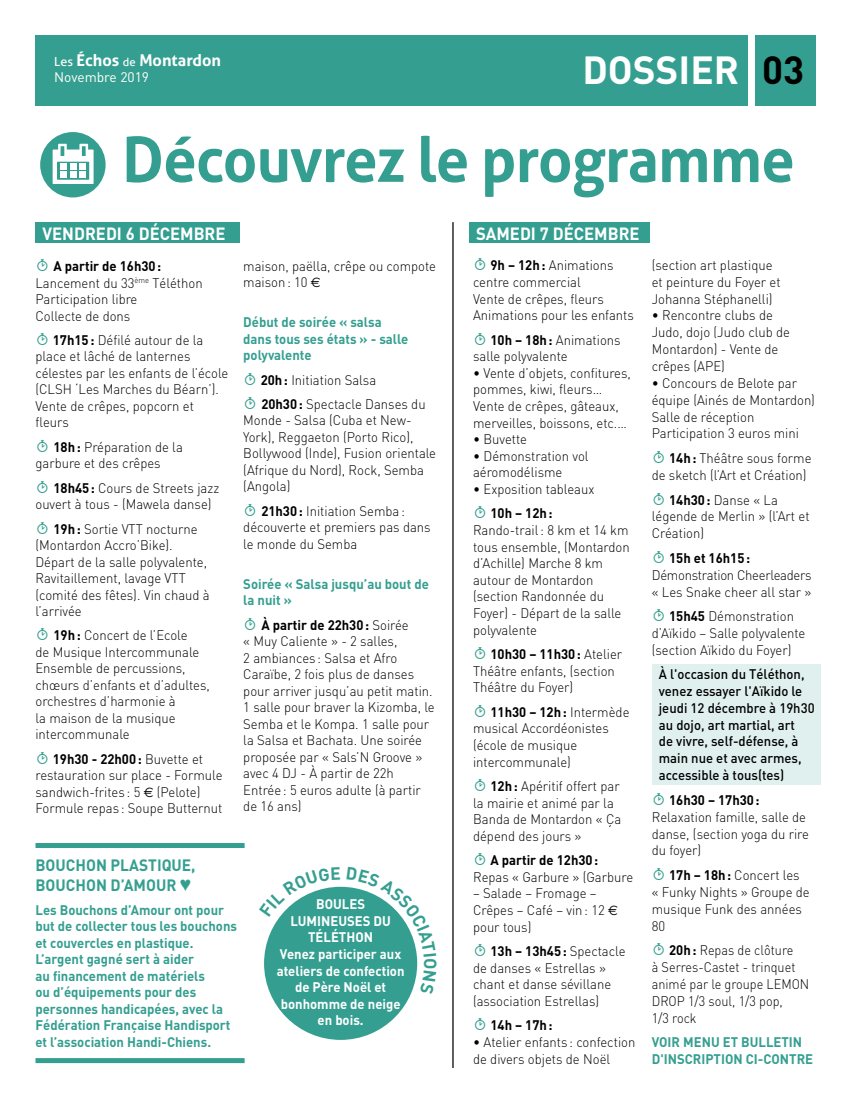
<style>
.page{position:relative;width:851px;height:1099px;background:#fff}
.page>*{position:absolute;margin:0;border:0;box-sizing:border-box;transform-origin:0 0}
.t1{font:700 62.5px "Aller";letter-spacing:-.01em;color:#349f90;scale:.95 1}
.t2{font:700 38.75px "DIN";color:#fff}
.t3{font:700 17.5px "DIN";color:#fff;scale:.95 1}
.t4{font:700 16.25px/19.5px "DIN";color:#349f90;scale:.95 1}
.t5{font:700 16.25px "Aller";color:#fff}
.t6{font:300 13.75px/16.5px "DIN";color:#000;scale:.95 1}
.t7{font:700 13.75px/16.5px "DIN";color:#349f90;scale:.95 1}
.t8{font:500 13.75px/16.9px "DIN";color:#000;scale:.95 1}
.t9{font:700 13.75px/16.5px "DIN";color:#fff;text-align:center;scale:.95 1}
.t10{font:300 13.75px/16.9px "DIN";color:#000;scale:.92 1}
.t11{font:700 13.75px "DIN";color:#000;scale:.95 1}
.t12{font:300 13.75px/16.9px "DIN";letter-spacing:-.02em;color:#000;scale:.95 1}
.t13{font:13.75px "DIN";color:#fff}
.s1{font-weight:400;font-size:12.5px}
.s2{font-weight:400;font-size:11.25px}
.s3{color:#000}
.s4{font-weight:700}
.s5{font-family:"Euro Sans";font-weight:400}
</style>
<div class="page">
<div style="left:651px;top:664px;width:169px;height:120px;background:#e0f0ee"></div>
<div style="left:35px;top:35px;width:713px;height:71px;background:#349f90"></div>
<div style="left:755px;top:35px;width:60px;height:71px;background:#349f90"></div>
<div style="left:264px;top:886px;width:153px;height:153px;background:#349f90;border-radius:50%"></div>
<div style="left:40px;top:132px;width:66px;height:65px;background:#349f90;border-radius:50%"></div>
<svg style="left:53px;top:144px;width:40px;height:40px"></svg>
<div style="left:35px;top:222px;width:205px;height:20px;background:#349f90"></div>
<div style="left:469px;top:222px;width:180px;height:20px;background:#349f90"></div>
<div style="left:35px;top:843px;width:209px;height:5px;background:#349f90"></div>
<div style="left:35px;top:1058px;width:209px;height:5px;background:#349f90"></div>
<hr style="left:452px;top:222px;width:1px;height:845px;background:#000">
<svg style="left:279px;top:886px;width:61px;height:31px"></svg>
<svg style="left:346px;top:886px;width:72px;height:108px"></svg>
<p class="t5" style="left:54px;top:50px;width:168px"><span class="s1">Les</span> Échos <span class="s2">de</span> Montardon</p>
<p class="t13" style="left:54px;top:69px;width:96px">Novembre 2019</p>
<h2 class="t2" style="left:582px;top:44px;width:223px">DOSSIER <span class="s3">03</span></h2>
<h1 class="t1" style="left:122px;top:121px;width:709px">Découvrez le programme</h1>
<p class="t3" style="left:43px;top:222px;width:194px">VENDREDI 6 DÉCEMBRE</p>
<p class="t3" style="left:476px;top:222px;width:174px">SAMEDI 7 DÉCEMBRE</p>
<p class="t6" style="left:35px;top:258px;width:177px;text-indent:18px"><span class="s4">A partir de 16h30:<br></span>Lancement du 33<sup>ème</sup> Téléthon<br>Participation libre<br>Collecte de dons</p>
<p class="t6" style="left:35px;top:331px;width:204px;text-indent:17px"><span class="s4">17h15:</span> Défilé autour de la place et lâché de lanternes célestes par les enfants de l’école (CLSH ‘Les Marches du Béarn’).<br>Vente de crêpes, popcorn et fleurs</p>
<p class="t6" style="left:35px;top:438px;width:157px;text-indent:18px"><span class="s4">18h:</span> Préparation de la garbure et des crêpes</p>
<p class="t6" style="left:35px;top:479px;width:195px;text-indent:18px"><span class="s4">18h45:</span> Cours de Streets jazz ouvert à tous - (Mawela danse)</p>
<p class="t6" style="left:35px;top:520px;width:185px;text-indent:18px"><span class="s4">19h:</span> Sortie VTT nocturne (Montardon Accro’Bike).<br>Départ de la salle polyvalente,<br>Ravitaillement, lavage VTT (comité des fêtes). Vin chaud à l’arrivée</p>
<p class="t6" style="left:35px;top:627px;width:185px;text-indent:18px"><span class="s4">19h:</span> Concert de l’Ecole<br>de Musique Intercommunale<br>Ensemble de percussions, chœurs d’enfants et d’adultes, orchestres d’harmonie à<br>la maison de la musique intercommunale</p>
<p class="t6" style="left:35px;top:750px;width:198px;text-indent:17px"><span class="s4">19h30 - 22h00:</span> Buvette et restauration sur place - Formule sandwich-frites : 5 <span class="s5">€</span> (Pelote)<br>Formule repas : Soupe Butternut</p>
<p class="t6" style="left:243px;top:257px;width:204px">maison, paëlla, crêpe ou compote maison: 10 <span class="s5">€</span></p>
<p class="t7" style="left:243px;top:313px;width:175px">Début de soirée « salsa dans tous ses états » - salle polyvalente</p>
<p class="t6" style="left:261px;top:367px;width:175px;line-height:24.4px"><span class="s4">20h:</span> Initiation Salsa<br><span class="s4">20h30:</span> Spectacle Danses du</p>
<p class="t6" style="left:243px;top:412px;width:204px">Monde - Salsa (Cuba et New-<br>York), Reggaeton (Porto Rico),<br>Bollywood (Inde), Fusion orientale (Afrique du Nord), Rock, Semba (Angola)</p>
<p class="t6" style="left:243px;top:502px;width:199px;text-indent:18px"><span class="s4">21h30:</span> Initiation Semba: découverte et premiers pas dans le monde du Semba</p>
<p class="t7" style="left:243px;top:575px;width:197px">Soirée « Salsa jusqu’au bout de la nuit »</p>
<p class="t6" style="left:243px;top:616px;width:203px;text-indent:18px"><span class="s4">À partir de 22h30:</span> Soirée<br>« Muy Caliente » - 2 salles,<br>2 ambiances : Salsa et Afro<br>Caraïbe, 2 fois plus de danses pour arriver jusqu’au petit matin.<br>1 salle pour braver la Kizomba, le<br>Semba et le Kompa. 1 salle pour la Salsa et Bachata. Une soirée proposée par « Sals’N Groove » avec 4 DJ - À partir de 22h<br>Entrée: 5 euros adulte (à partir de 16 ans)</p>
<p class="t4" style="left:35px;top:855px;width:170px">BOUCHON PLASTIQUE,<br>BOUCHON D’AMOUR ♥</p>
<p class="t7" style="left:35px;top:900px;width:214px">Les Bouchons d’Amour ont pour but de collecter tous les bouchons et couvercles en plastique.<br>L’argent gagné sert à aider<br>au financement de matériels<br>ou d’équipements pour des personnes handicapées, avec la<br>Fédération Française Handisport et l’association Handi-Chiens.</p>
<p class="t9" style="left:277px;top:895px;width:136px">BOULES<br>LUMINEUSES DU<br>TÉLÉTHON<br>Venez participer aux ateliers de confection de Père Noël et bonhomme de neige en bois.</p>
<p class="t6" style="left:473px;top:257px;width:171px;text-indent:17px"><span class="s4">9h – 12h:</span> Animations centre commercial<br>Vente de crêpes, fleurs<br>Animations pour les enfants</p>
<p class="t6" style="left:473px;top:331px;width:157px;text-indent:17px"><span class="s4">10h – 18h:</span> Animations salle polyvalente</p>
<p class="t6" style="left:473px;top:364px;width:168px">• Vente d’objets, confitures, pommes, kiwi, fleurs…<br>Vente de crêpes, gâteaux, merveilles, boissons, etc.…</p>
<p class="t6" style="left:473px;top:431px;width:58px">• Buvette</p>
<p class="t6" style="left:473px;top:447px;width:123px">• Démonstration vol aéromodélisme</p>
<p class="t6" style="left:473px;top:480px;width:129px">• Exposition tableaux</p>
<p class="t11" style="left:490px;top:504px;width:67px">10h – 12h:</p>
<p class="t6" style="left:473px;top:521px;width:166px">Rando-trail: 8 km et 14 km tous ensemble, (Montardon d’Achille) Marche 8 km autour de Montardon (section Randonnée du<br>Foyer) - Départ de la salle polyvalente</p>
<p class="t6" style="left:473px;top:645px;width:158px;text-indent:17px"><span class="s4">10h30 – 11h30:</span> Atelier<br>Théâtre enfants, (section<br>Théâtre du Foyer)</p>
<p class="t6" style="left:473px;top:703px;width:166px;text-indent:17px"><span class="s4">11h30 – 12h:</span> Intermède musical Accordéonistes (école de musique intercommunale)</p>
<p class="t6" style="left:473px;top:777px;width:157px;text-indent:17px"><span class="s4">12h:</span> Apéritif offert par la mairie et animé par la<br>Banda de Montardon « Ça dépend des jours »</p>
<p class="t11" style="left:490px;top:851px;width:115px">A partir de 12h30:</p>
<p class="t6" style="left:473px;top:868px;width:170px">Repas « Garbure » (Garbure</p>
<p class="t6" style="left:473px;top:885px;width:154px">– Salade – Fromage –<br>Crêpes – Café – vin: 12 <span class="s5">€ </span>pour tous)</p>
<p class="t6" style="left:473px;top:942px;width:162px;text-indent:17px"><span class="s4">13h – 13h45:</span> Spectacle de danses « Estrellas » chant et danse sévillane (association Estrellas)</p>
<p class="t11" style="left:490px;top:1016px;width:67px">14h – 17h:</p>
<p class="t6" style="left:473px;top:1033px;width:172px">• Atelier enfants : confection de divers objets de Noël</p>
<p class="t6" style="left:651px;top:256px;width:137px;line-height:16.9px">(section art plastique et peinture du Foyer et<br>Johanna Stéphanelli)</p>
<p class="t6" style="left:651px;top:307px;width:147px;line-height:16.9px">• Rencontre clubs de<br>Judo, dojo (Judo club de<br>Montardon) - Vente de crêpes (APE)</p>
<p class="t6" style="left:651px;top:374px;width:173px;line-height:16.9px">• Concours de Belote par équipe (Ainés de Montardon)<br>Salle de réception<br>Participation 3 euros mini</p>
<p class="t6" style="left:651px;top:449px;width:170px;line-height:16.9px;text-indent:17px"><span class="s4">14h:</span> Théâtre sous forme de sketch (l’Art et Création)</p>
<p class="t6" style="left:651px;top:491px;width:168px;line-height:16.9px;text-indent:17px"><span class="s4">14h30:</span> Danse « La légende de Merlin » (l’Art et<br>Création)</p>
<p class="t11" style="left:669px;top:549px;width:87px">15h et 16h15:</p>
<p class="t12" style="left:651px;top:566px;width:170px">Démonstration Cheerleaders « Les Snake cheer all star »</p>
<p class="t6" style="left:651px;top:608px;width:163px;line-height:16.9px;text-indent:17px"><span class="s4">15h45</span> Démonstration d’Aïkido – Salle polyvalente (section Aïkido du Foyer)</p>
<p class="t8" style="left:658px;top:665px;width:165px">À l'occasion du Téléthon, venez essayer l'Aïkido le jeudi 12 décembre à 19h30 au dojo, art martial, art<br>de vivre, self-défense, à main nue et avec armes, accessible à tous(tes)</p>
<p class="t11" style="left:669px;top:790px;width:97px">16h30 – 17h30:</p>
<p class="t6" style="left:651px;top:808px;width:167px;line-height:16.9px">Relaxation famille, salle de danse, (section yoga du rire du foyer)</p>
<p class="t6" style="left:651px;top:866px;width:168px;line-height:16.9px;text-indent:17px"><span class="s4">17h – 18h:</span> Concert les « Funky Nights » Groupe de musique Funk des années<br>80</p>
<p class="t10" style="left:651px;top:941px;width:173px;text-indent:17px"><span class="s4">20h:</span> Repas de clôture<br>à Serres-Castet - trinquet animé par le groupe LEMON<br>DROP 1/3 soul, 1/3 pop,<br>1/3 rock</p>
<p class="t7" style="left:651px;top:1032px;width:171px;line-height:16.9px">VOIR MENU ET BULLETIN<br>D'INSCRIPTION CI-CONTRE</p>
</div>
